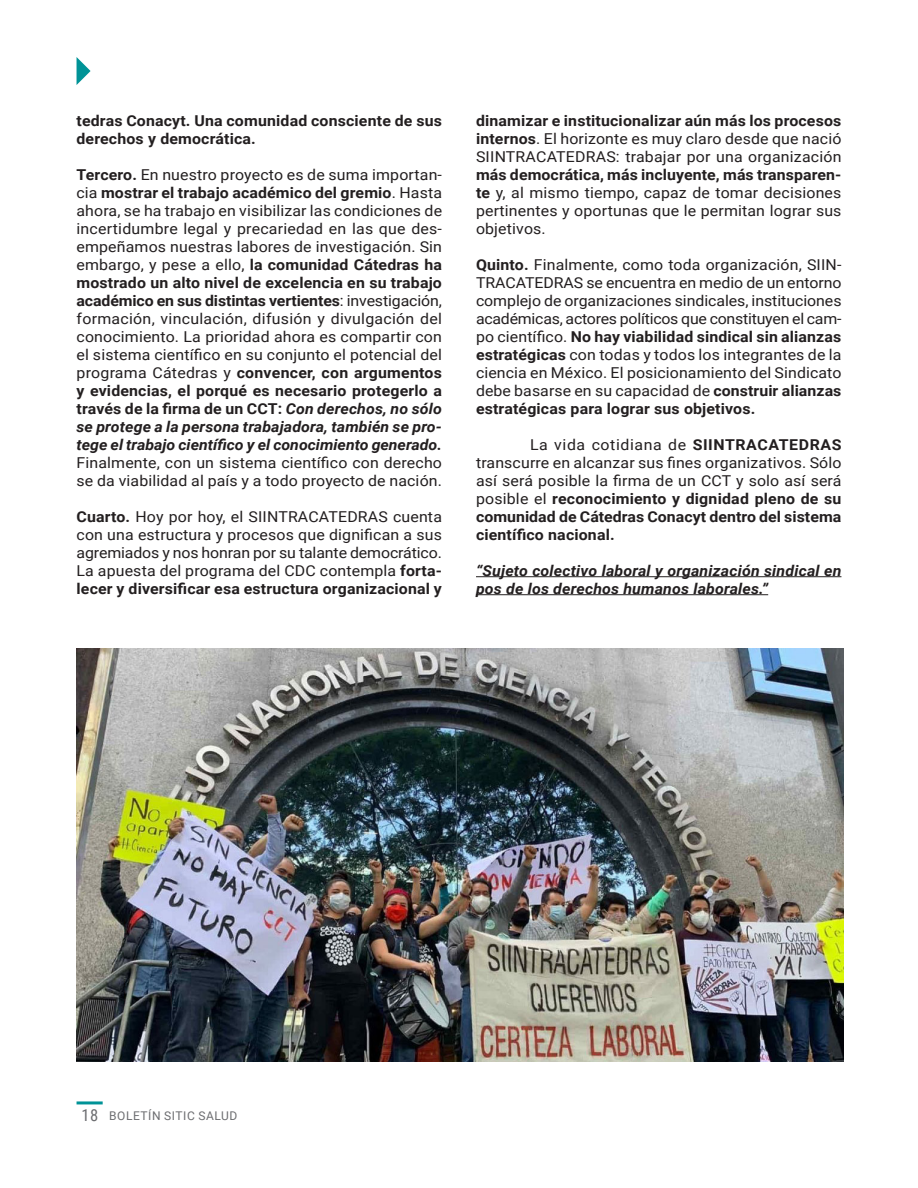
<style>
.page{position:relative;width:918px;height:1188px;background:#fff}
.page>*{position:absolute;margin:0;border:0;box-sizing:border-box;transform-origin:0 0}
.t1{font:16.5px "Roboto Condensed";color:#6c6d70}
.t2{font:15px/18px "Roboto";letter-spacing:.01em;color:#231f20;text-align:justify;scale:1.06 1}
.t3{font:italic 700 15px/18px "Roboto";letter-spacing:.01em;color:#231f20;scale:1.06 1}
.t4{font:700 15px/18px "Roboto";letter-spacing:.01em;color:#231f20;scale:1.06 1}
.t5{font:12px "Roboto";letter-spacing:.045em;color:#6c6d70}
.s1{font-weight:700}
.s2{font-weight:700;font-style:italic}
</style>
<div class="page">
<hr style="left:476px;top:576px;width:365px;height:1px;background:#231f20">
<hr style="left:476px;top:594px;width:292px;height:1px;background:#231f20">
<hr style="left:77px;top:1101px;width:26px;height:3px;background:#009397">
<svg style="left:77px;top:57px;width:14px;height:28px"></svg>
<img style="left:77px;top:648px;width:767px;height:414px">
<p class="t4" style="left:77px;top:111px;width:346px">tedras Conacyt. Una comunidad consciente de sus derechos y democrática.</p>
<p class="t2" style="left:77px;top:165px;width:346px"><span class="s1">Tercero.</span> En nuestro proyecto es de suma importan&shy;cia <span class="s1">mostrar el trabajo académico del gremio</span>. Hasta ahora, se ha trabajo en visibilizar las condiciones de incertidumbre legal y precariedad en las que des&shy;empeñamos nuestras labores de investigación. Sin embargo, y pese a ello, <span class="s1">la comunidad Cátedras ha mostrado un alto nivel de excelencia en su trabajo académico en sus distintas vertientes</span>: investigación, formación, vinculación, difusión y divulgación del conocimiento. La prioridad ahora es compartir con el sistema científico en su conjunto el potencial del programa Cátedras y <span class="s1">convencer, con argumentos y evidencias, el porqué es necesario protegerlo a través de la firma de un CCT:</span> <span class="s2">Con derechos, no sólo se protege a la persona trabajadora, también se pro&shy;tege el trabajo científico y el conocimiento generado.<br></span>Finalmente, con un sistema científico con derecho se da viabilidad al país y a todo proyecto de nación.</p>
<p class="t2" style="left:77px;top:507px;width:346px"><span class="s1">Cuarto.</span> Hoy por hoy, el SIINTRACATEDRAS cuenta con una estructura y procesos que dignifican a sus agremiados y nos honran por su talante democrático.<br>La apuesta del programa del CDC contempla <span class="s1">forta&shy;lecer y diversificar esa estructura organizacional y</span></p>
<p class="t2" style="left:476px;top:111px;width:346px"><span class="s1">dinamizar e institucionalizar aún más los procesos internos</span>. El horizonte es muy claro desde que nació SIINTRACATEDRAS: trabajar por una organización <span class="s1">más democrática, más incluyente, más transparen&shy;te</span> y, al mismo tiempo, capaz de tomar decisiones pertinentes y oportunas que le permitan lograr sus objetivos.</p>
<p class="t2" style="left:476px;top:255px;width:346px"><span class="s1">Quinto.</span> Finalmente, como toda organización, SIIN-TRACATEDRAS se encuentra en medio de un entorno complejo de organizaciones sindicales, instituciones académicas, actores políticos que constituyen el cam&shy;po científico. <span class="s1">No hay viabilidad sindical sin alianzas estratégicas</span> con todas y todos los integrantes de la ciencia en México. El posicionamiento del Sindicato debe basarse en su capacidad de <span class="s1">construir alianzas estratégicas para lograr sus objetivos.</span></p>
<p class="t2" style="left:476px;top:435px;width:346px;text-indent:54px">La vida cotidiana de <span class="s1">SIINTRACATEDRAS </span>transcurre en alcanzar sus fines organizativos. Sólo así será posible la firma de un CCT y solo así será posible el <span class="s1">reconocimiento y dignidad pleno de su comunidad de Cátedras Conacyt dentro del sistema científico nacional.</span></p>
<p class="t3" style="left:476px;top:561px;width:346px">“Sujeto colectivo laboral y organización sindical en pos de los derechos humanos laborales.”</p>
<p class="t1" style="left:81px;top:1104px;width:18px">18</p>
<p class="t5" style="left:109px;top:1108px;width:130px">BOLETÍN SITIC SALUD</p>
</div>
